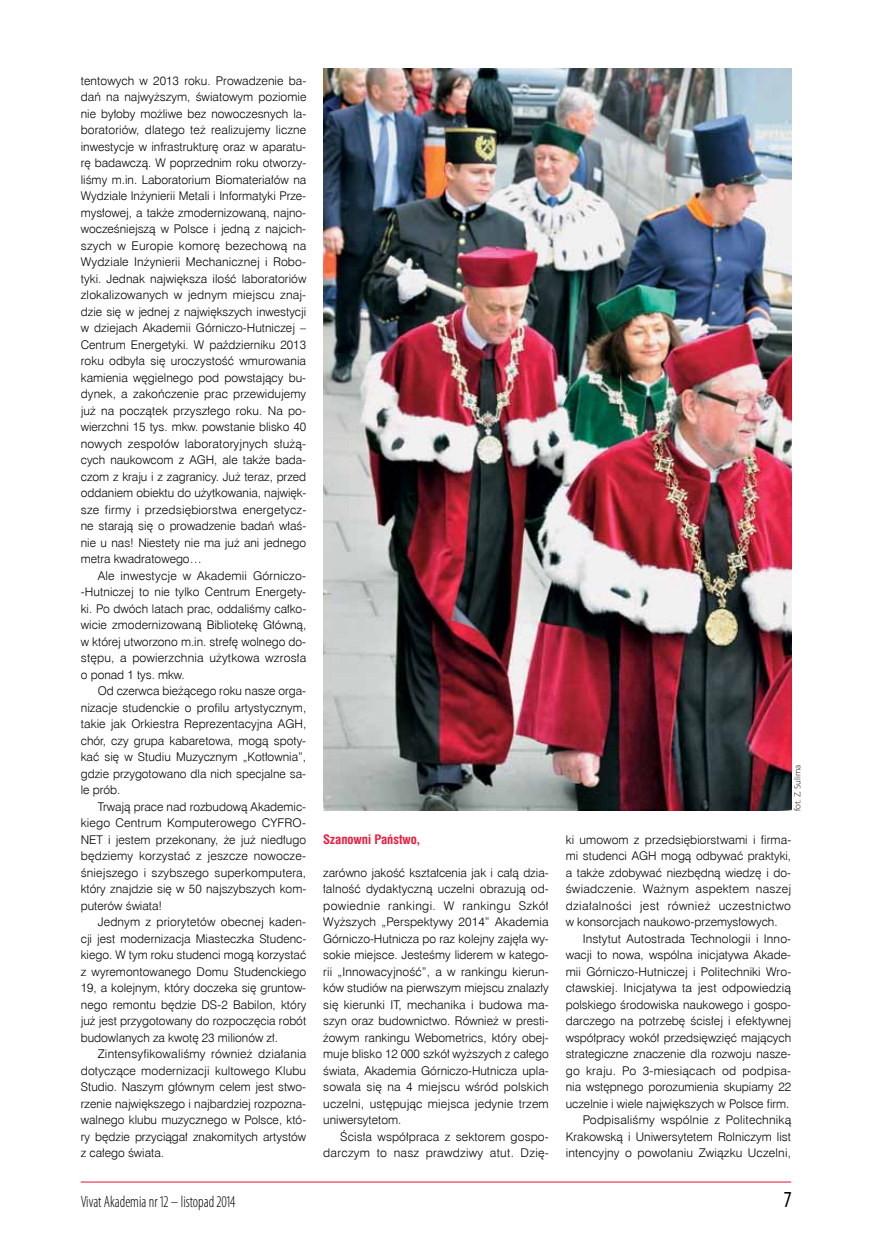
<style>
.page{position:relative;width:872px;height:1242px;background:#fff}
.page>*{position:absolute;margin:0;border:0;box-sizing:border-box;transform-origin:0 0}
.t1{font:condensed 23.1px "Myriad Pro";color:#000;scale:.91 1}
.t2{font:300 condensed 16.5px "Myriad Pro";color:#000;scale:.91 1}
.t3{font:700 12.75px "Swis 721 Cn EU";color:#ed1a3b}
.t4{font:12px/16.5px "Swis 721 Lt EU";color:#000;text-align:justify}
.t5{font:300 9px "Myriad Pro";color:#000}
</style>
<div class="page">
<hr style="left:81px;top:1181px;width:710px;height:1px;background:#ed1a3b">
<img style="left:323px;top:68px;width:468px;height:743px">
<p class="t4" style="left:81px;top:72px;width:227px">tentowych w 2013 roku. Prowadzenie ba&shy;dań na najwyższym, światowym poziomie nie byłoby możliwe bez nowoczesnych la&shy;boratoriów, dlatego też realizujemy liczne inwestycje w infrastrukturę oraz w aparatu&shy;rę badawczą. W poprzednim roku otworzy&shy;liśmy m.in. Laboratorium Biomateriałów na Wydziale Inżynierii Metali i Informatyki Prze&shy;mysłowej, a także zmodernizowaną, najno&shy;wocześniejszą w Polsce i jedną z najcich&shy;szych w Europie komorę bezechową na Wydziale Inżynierii Mechanicznej i Robo&shy;tyki. Jednak największa ilość laboratoriów zlokalizowanych w jednym miejscu znaj&shy;dzie się w jednej z największych inwestycji w dziejach Akademii Górniczo-‑Hutniczej – Centrum Energetyki. W październiku 2013 roku odbyła się uroczystość wmurowania kamienia węgielnego pod powstający bu&shy;dynek, a zakończenie prac przewidujemy już na początek przyszłego roku. Na po&shy;wierzchni 15 tys. mkw. powstanie blisko 40 nowych zespołów laboratoryjnych służą&shy;cych naukowcom z AGH, ale także bada&shy;czom z kraju i z zagranicy. Już teraz, przed oddaniem obiektu do użytkowania, najwięk&shy;sze firmy i przedsiębiorstwa energetycz&shy;ne starają się o prowadzenie badań właś&shy;nie u nas! Niestety nie ma już ani jednego metra kwadratowego…</p>
<p class="t4" style="left:81px;top:567px;width:227px;text-indent:17px">Ale inwestycje w Akademii Górniczo--Hutniczej to nie tylko Centrum Energety&shy;ki. Po dwóch latach prac, oddaliśmy całko&shy;wicie zmodernizowaną Bibliotekę Główną, w której utworzono m.in. strefę wolnego do&shy;stępu, a powierzchnia użytkowa wzrosła o ponad 1 tys. mkw.</p>
<p class="t4" style="left:81px;top:683px;width:227px;text-indent:17px">Od czerwca bieżącego roku nasze orga&shy;nizacje studenckie o profilu artystycznym, takie jak Orkiestra Reprezentacyjna AGH, chór, czy grupa kabaretowa, mogą spoty&shy;kać się w Studiu Muzycznym „Kotłownia”, gdzie przygotowano dla nich specjalne sa&shy;le prób.</p>
<p class="t4" style="left:81px;top:798px;width:227px;text-indent:17px">Trwają prace nad rozbudową Akademic&shy;kiego Centrum Komputerowego CYFRO-NET i jestem przekonany, że już niedługo będziemy korzystać z jeszcze nowocze&shy;śniejszego i szybszego superkomputera, który znajdzie się w 50 najszybszych kom&shy;puterów świata!</p>
<p class="t4" style="left:81px;top:914px;width:227px;text-indent:17px">Jednym z priorytetów obecnej kaden&shy;cji jest modernizacja Miasteczka Studenc&shy;kiego. W tym roku studenci mogą korzystać z wyremontowanego Domu Studenckiego 19, a kolejnym, który doczeka się gruntow&shy;nego remontu będzie DS-2 Babilon, który już jest przygotowany do rozpoczęcia robót budowlanych za kwotę 23 milionów zł.</p>
<p class="t4" style="left:81px;top:1046px;width:227px;text-indent:17px">Zintensyfikowaliśmy również działania dotyczące modernizacji kultowego Klubu Studio. Naszym głównym celem jest stwo&shy;rzenie największego i najbardziej rozpozna&shy;walnego klubu muzycznego w Polsce, któ&shy;ry będzie przyciągał znakomitych artystów z całego świata.</p>
<p class="t3" style="left:323px;top:831px;width:98px">Szanowni Państwo,</p>
<p class="t4" style="left:323px;top:864px;width:227px">zarówno jakość kształcenia jak i całą dzia&shy;łalność dydaktyczną uczelni obrazują od&shy;powiednie rankingi. W rankingu Szkół Wyższych „Perspektywy 2014” Akademia Górniczo-Hutnicza po raz kolejny zajęła wy&shy;sokie miejsce. Jesteśmy liderem w katego&shy;rii „Innowacyjność”, a w rankingu kierun&shy;ków studiów na pierwszym miejscu znalazły się kierunki IT, mechanika i budowa ma&shy;szyn oraz budownictwo. Również w presti&shy;żowym rankingu Webometrics, który obej&shy;muje blisko 12 000 szkół wyższych z całego świata, Akademia Górniczo-Hutnicza upla&shy;sowała się na 4 miejscu wśród polskich uczelni, ustępując miejsca jedynie trzem uniwersytetom.</p>
<p class="t4" style="left:323px;top:1128px;width:227px;text-align:right">Ścisła współpraca z sektorem gospo&shy;darczym to nasz prawdziwy atut. Dzię-</p>
<p class="t5" style="left:792px;top:811px;width:48px;rotate:-90deg">fot. Z. Sulima</p>
<p class="t4" style="left:566px;top:831px;width:227px">ki umowom z przedsiębiorstwami i firma&shy;mi studenci AGH mogą odbywać praktyki, a także zdobywać niezbędną wiedzę i do&shy;świadczenie. Ważnym aspektem naszej działalności jest również uczestnictwo w konsorcjach naukowo-przemysłowych.</p>
<p class="t4" style="left:566px;top:930px;width:227px;text-align:right">Instytut Autostrada Technologii i Inno&shy;wacji to nowa, wspólna inicjatywa Akade&shy;mii Górniczo-Hutniczej i Politechniki Wro&shy;cławskiej. Inicjatywa ta jest odpowiedzią polskiego środowiska naukowego i gospo&shy;darczego na potrzebę ścisłej i efektywnej współpracy wokół przedsięwzięć mających strategiczne znaczenie dla rozwoju nasze&shy;go kraju. Po 3-miesiącach od podpisa&shy;nia wstępnego porozumienia skupiamy 22 uczelnie i wiele największych w Polsce firm.<br>Podpisaliśmy wspólnie z Politechniką Krakowską i Uniwersytetem Rolniczym list intencyjny o powołaniu Związku Uczelni,</p>
<h2 class="t2" style="left:81px;top:1192px;width:171px">Vivat Akademia nr 12 – listopad 2014</h2>
<h1 class="t1" style="left:784px;top:1186px;width:9px">7</h1>
</div>
